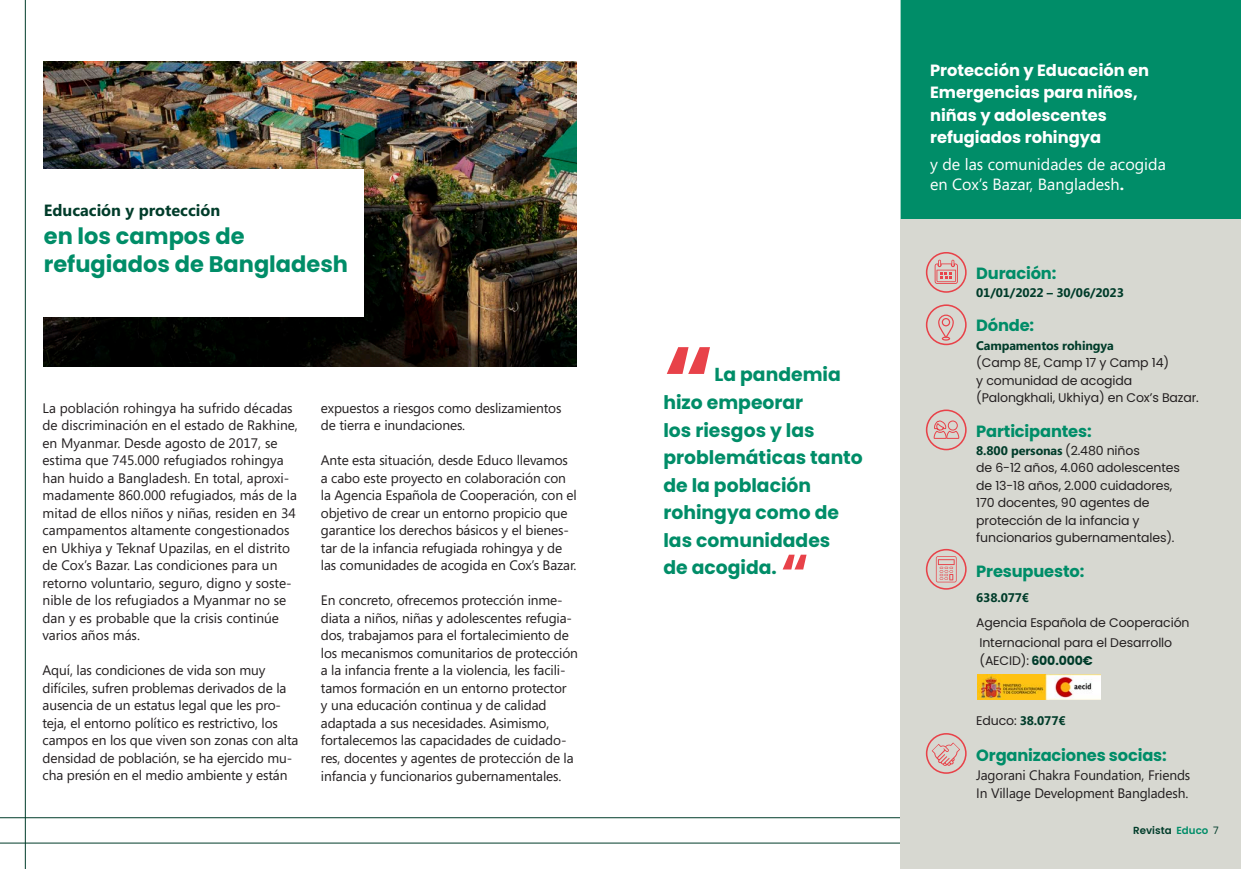
<style>
.page{position:relative;width:1241px;height:869px;background:#fff}
.page>*{position:absolute;margin:0;border:0;box-sizing:border-box;transform-origin:0 0}
.t1{font:600 106.25px "Poppins";color:#e84249}
.t2{font:600 58.75px "Poppins";color:#e84249}
.t3{font:700 22.5px "Poppins";color:#008d68}
.t4{font:700 18.75px/27.6px "Poppins";color:#008d68}
.PARTICIPACION_STANDARD_JUSTIFICADA{font:700 16.25px/22.5px "Poppins";color:#fff}
.t5{font:700 16.25px "Poppins";letter-spacing:-.01em;color:#008d68}
.PARTICIPACION_STANDARD_JUSTIFICADA-2{font:16.25px "Segoe";color:#fff}
.t6{font:700 16.25px "Segoe";color:#003c2a}
.t7{font:13.75px/17.5px "Segoe";letter-spacing:-.01em;color:#231f20}
.t8{font:12.5px "Poppins";letter-spacing:-.01em;color:#231f20}
.t9{font:700 12.5px "Segoe";letter-spacing:-.01em;color:#003c2a}
.t10{font:600 10.25px "Poppins";color:#003c2a}
.s1{font-weight:700}
.s2{font-family:"Poppins";font-weight:400;color:#231f20}
.s3{font-weight:700;color:#003c2a}
.s4{color:#008d68}
.s5{font-weight:400}
</style>
<div class="page">
<img style="left:44px;top:62px;width:532px;height:304px">
<hr style="left:25px;top:0;width:1px;height:868px;background:#003c2a">
<div style="left:43px;top:169px;width:321px;height:147px;background:#fff"></div>
<hr style="left:0;top:842px;width:1240px;height:1px;background:#003c2a">
<hr style="left:0;top:817px;width:1240px;height:1px;background:#003c2a">
<div style="left:900px;top:0;width:340px;height:220px;background:#008d68"></div>
<div style="left:900px;top:220px;width:340px;height:648px;background:#d7d8d1"></div>
<svg style="left:934px;top:259px;width:23px;height:25px"></svg>
<div style="left:925px;top:252px;width:41px;height:40px;border:2px solid #e84249;border-radius:50%"></div>
<div style="left:925px;top:304px;width:41px;height:41px;border:2px solid #e84249;border-radius:50%"></div>
<div style="left:925px;top:409px;width:41px;height:41px;border:2px solid #e84249;border-radius:50%"></div>
<div style="left:925px;top:548px;width:41px;height:41px;border:2px solid #e84249;border-radius:50%"></div>
<svg style="left:938px;top:314px;width:15px;height:26px"></svg>
<svg style="left:933px;top:420px;width:26px;height:19px"></svg>
<div style="left:947px;top:420px;width:10px;height:10px;border:1px solid #e84249;border-radius:50%"></div>
<div style="left:925px;top:732px;width:41px;height:41px;border:2px solid #e84249;border-radius:50%"></div>
<svg style="left:931px;top:742px;width:28px;height:23px"></svg>
<svg style="left:935px;top:556px;width:21px;height:26px"></svg>
<img style="left:977px;top:674px;width:123px;height:25px">
<p class="t6" style="left:44px;top:199px;width:178px">Educación y protección</p>
<p class="t3" style="left:44px;top:223px;width:202px">en los campos de</p>
<p class="t3" style="left:44px;top:251px;width:306px">refugiados de Bangladesh</p>
<p class="t7" style="left:43px;top:398px;width:257px">La población rohingya ha sufrido décadas de discriminación en el estado de Rakhine, en Myanmar. Desde agosto de 2017, se estima que 745.000 refugiados rohingya han huido a Bangladesh. En total, aproxi&shy;madamente 860.000 refugiados, más de la mitad de ellos niños y niñas, residen en 34 campamentos altamente congestionados en Ukhiya y Teknaf Upazilas, en el distrito de Cox’s Bazar. Las condiciones para un retorno voluntario, seguro, digno y soste&shy;nible de los refugiados a Myanmar no se dan y es probable que la crisis continúe varios años más.</p>
<p class="t7" style="left:43px;top:661px;width:257px">Aquí, las condiciones de vida son muy difíciles, sufren problemas derivados de la ausencia de un estatus legal que les pro&shy;teja, el entorno político es restrictivo, los campos en los que viven son zonas con alta densidad de población, se ha ejercido mu&shy;cha presión en el medio ambiente y están</p>
<p class="t7" style="left:321px;top:398px;width:242px">expuestos a riesgos como deslizamientos de tierra e inundaciones.</p>
<p class="t7" style="left:321px;top:451px;width:257px">Ante esta situación, desde Educo llevamos a cabo este proyecto en colaboración con la Agencia Española de Cooperación, con el objetivo de crear un entorno propicio que garantice los derechos básicos y el bienes&shy;tar de la infancia refugiada rohingya y de las comunidades de acogida en Cox’s Bazar.</p>
<p class="t7" style="left:321px;top:591px;width:258px">En concreto, ofrecemos protección inme&shy;diata a niños, niñas y adolescentes refugia&shy;dos, trabajamos para el fortalecimiento de los mecanismos comunitarios de protección a la infancia frente a la violencia, les facili&shy;tamos formación en un entorno protector<br>y una educación continua y de calidad adaptada a sus necesidades. Asimismo, fortalecemos las capacidades de cuidado&shy;res, docentes y agentes de protección de la infancia y funcionarios gubernamentales.</p>
<p class="t1" style="left:663px;top:322px;width:52px">“</p>
<p class="t4" style="left:663px;top:361px;width:201px;text-indent:51px">La pandemia hizo empeorar<br>los riesgos y las problemáticas tanto de la población rohingya como de</p>
<p class="t4" style="left:663px;top:526px;width:168px">las comunidades</p>
<p class="t4" style="left:663px;top:554px;width:115px">de acogida.</p>
<p class="t2" style="left:780px;top:540px;width:30px">“</p>
<p class="PARTICIPACION_STANDARD_JUSTIFICADA" style="left:929px;top:59px;width:220px">Protección y Educación en<br>Emergencias para niños,</p>
<p class="PARTICIPACION_STANDARD_JUSTIFICADA" style="left:929px;top:104px;width:178px">niñas y adolescentes</p>
<p class="PARTICIPACION_STANDARD_JUSTIFICADA" style="left:929px;top:126px;width:172px">refugiados rohingya</p>
<p class="PARTICIPACION_STANDARD_JUSTIFICADA-2" style="left:929px;top:153px;width:237px">y de las comunidades de acogida</p>
<p class="PARTICIPACION_STANDARD_JUSTIFICADA-2" style="left:929px;top:173px;width:195px">en Cox’s Bazar, Bangladesh<span class="s1">.</span></p>
<p class="t5" style="left:976px;top:263px;width:81px">Duración:</p>
<p class="t9" style="left:976px;top:283px;width:149px">01/01/2022 – 30/06/2023</p>
<p class="t5" style="left:976px;top:316px;width:59px">Dónde:</p>
<p class="t9" style="left:976px;top:336px;width:139px">Campamentos rohingya</p>
<p class="t8" style="left:976px;top:355px;width:194px">(Camp 8E, Camp 17 y Camp 14)</p>
<p class="t8" style="left:976px;top:373px;width:157px">y comunidad de acogida</p>
<p class="t8" style="left:976px;top:390px;width:224px">(Palongkhali, Ukhiya) en Cox’s Bazar.</p>
<p class="t5" style="left:976px;top:421px;width:117px">Participantes:</p>
<p class="t9" style="left:976px;top:441px;width:165px">8.800 personas <span class="s2">(2.480 niños</span></p>
<p class="t8" style="left:976px;top:460px;width:205px">de 6-12 años, 4.060 adolescentes</p>
<p class="t8" style="left:976px;top:478px;width:198px">de 13-18 años, 2.000 cuidadores,</p>
<p class="t8" style="left:976px;top:495px;width:175px">170 docentes, 90 agentes de</p>
<p class="t8" style="left:976px;top:513px;width:165px">protección de la infancia y</p>
<p class="t8" style="left:976px;top:530px;width:200px">funcionarios gubernamentales).</p>
<p class="t5" style="left:976px;top:561px;width:109px">Presupuesto:</p>
<p class="t9" style="left:976px;top:588px;width:54px">638.077€</p>
<p class="t8" style="left:976px;top:615px;width:215px">Agencia Española de Cooperación</p>
<p class="t8" style="left:979px;top:635px;width:194px">Internacional para el Desarrollo</p>
<p class="t8" style="left:979px;top:653px;width:115px">(AECID): <span class="s3">600.000€</span></p>
<p class="t9" style="left:976px;top:711px;width:91px"><span class="s2">Educo:</span> 38.077€</p>
<p class="t5" style="left:976px;top:745px;width:192px">Organizaciones socias:</p>
<p class="t7" style="left:976px;top:766px;width:215px">Jagorani Chakra Foundation, Friends</p>
<p class="t7" style="left:976px;top:783px;width:213px">In Village Development Bangladesh.</p>
<p class="t10" style="left:1132px;top:824px;width:87px">Revista <span class="s4">Educo</span> <span class="s5">7</span></p>
</div>
